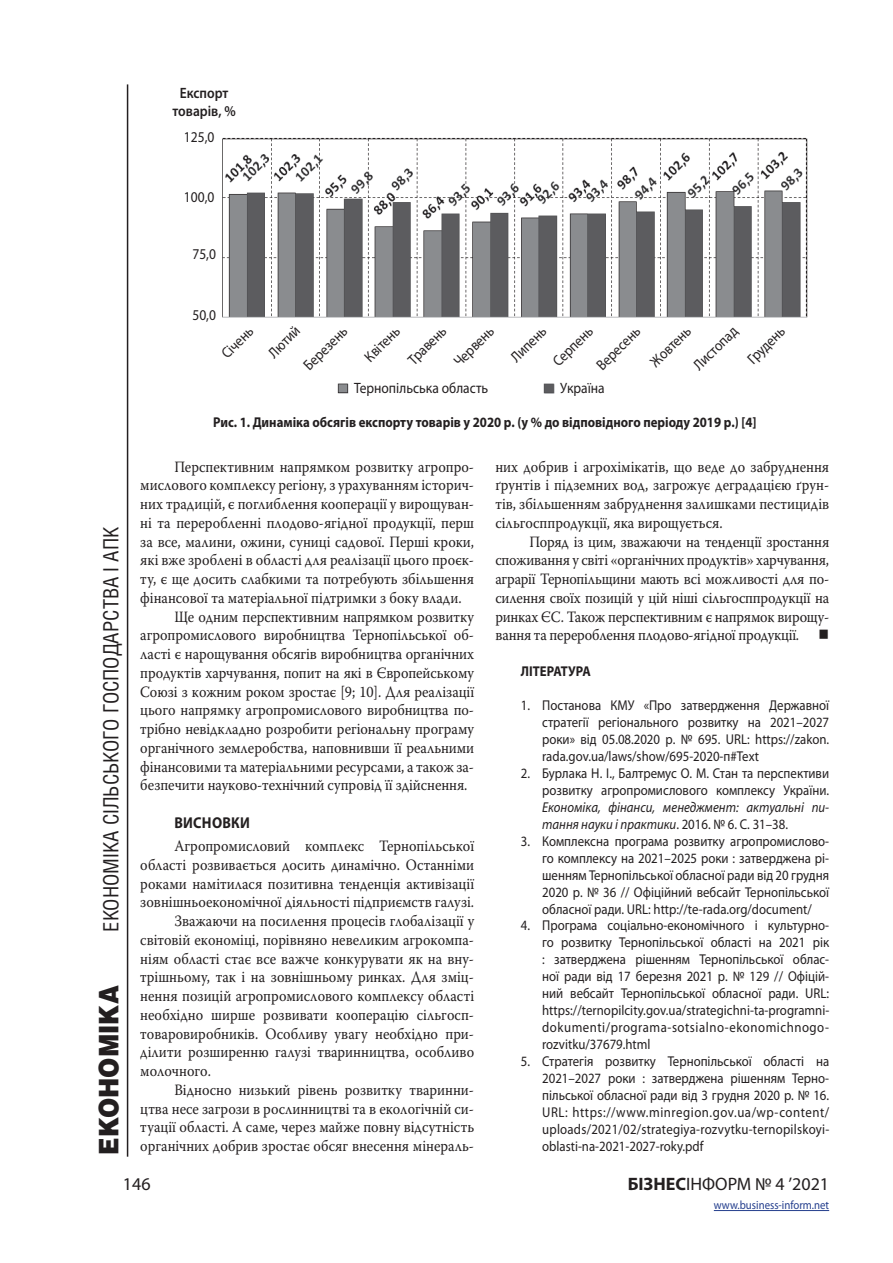
<style>
.page{position:relative;width:893px;height:1263px;background:#fff}
.page>*{position:absolute;margin:0;border:0;box-sizing:border-box;transform-origin:0 0}
.t1{font:900 27px "Helios";color:#231f20;scale:.9 1}
.t2{font:21px "Helios Cond";color:#231f20}
.t3{font:18px "Myriad Pro";color:#231f20}
.Osnova{font:15.75px/18.8px "Warnock Pro";color:#231f20;text-align:justify;scale:.9 1}
.Glavka{font:700 15.75px "Myriad Pro";letter-spacing:.02em;color:#231f20;scale:.9 1}
.t4{font:15px/32.8px "Myriad Pro";color:#231f20;scale:.9 1}
.t5{font:600 15px/18px "Myriad Pro";color:#231f20;text-align:center;scale:.9 1}
.Literat{font:14.25px/17px "Myriad Pro";color:#231f20;text-align:justify;scale:.9 1}
.Title_table{font:700 14.25px "Myriad Pro";color:#231f20;scale:.9 1}
.Literat-2{font:700 14.25px "Myriad Pro";color:#231f20;scale:.9 1}
.t6{font:12px "Myriad Pro";color:#253f8e;scale:.9 1}
.s1{font-style:italic}
.s2{font-weight:700}
</style>
<div class="page">
<hr style="left:127px;top:84px;width:1px;height:1073px;background:#231f20">
<hr style="left:714px;top:1210px;width:115px;height:1px;background:#253f8e">
<img style="left:222px;top:137px;width:586px;height:257px">
<div style="left:218px;top:323px;width:573px;height:51px;background:#fff"></div>
<div style="left:353px;top:381px;width:164px;height:17px;background:#fff"></div>
<div style="left:557px;top:381px;width:59px;height:17px;background:#fff"></div>
<p class="t5" style="left:173px;top:83px;width:72px">Експорт товарів, %</p>
<p class="t4" style="left:184px;top:121px;width:35px">125,0</p>
<p class="t4" style="left:184px;top:181px;width:35px">100,0</p>
<p class="t4" style="left:192px;top:237px;width:28px">75,0</p>
<p class="t4" style="left:192px;top:299px;width:28px">50,0</p>
<h2 class="t2" style="left:98px;top:931px;width:406px;rotate:-90deg">ЕКОНОМІКА СІЛЬСЬКОГО ГОСПОДАРСТВА І АПК</h2>
<h1 class="t1" style="left:92px;top:1154px;width:189px;rotate:-90deg">ЕКОНОМІКА</h1>
<p class="t4" style="left:236px;top:320px;width:44px;text-indent:-34px;rotate:-45deg">Січень<br>Лютий</p>
<p class="t4" style="left:294px;top:356px;width:63px;rotate:-45deg">Березень</p>
<p class="t4" style="left:375px;top:327px;width:54px;text-indent:-29px;rotate:-45deg">Квітень<br>Травень</p>
<p class="t4" style="left:444px;top:352px;width:57px;rotate:-45deg">Червень</p>
<p class="t4" style="left:520px;top:329px;width:57px;text-indent:-26px;rotate:-45deg">Липень<br>Серпень</p>
<p class="t4" style="left:587px;top:356px;width:63px;rotate:-45deg">Вересень</p>
<p class="t4" style="left:661px;top:332px;width:63px;text-indent:-28px;rotate:-45deg">Жовтень<br>Листопад</p>
<p class="t4" style="left:738px;top:349px;width:53px;rotate:-45deg">Грудень</p>
<p class="t4" style="left:354px;top:371px;width:150px">Тернопільська область</p>
<p class="t4" style="left:560px;top:371px;width:51px">Україна</p>
<p class="Title_table" style="left:213px;top:413px;width:605px">Рис. 1. Динаміка обсягів експорту товарів у 2020 р. (у % до відповідного періоду 2019 р.) [4]</p>
<p class="Osnova" style="left:140px;top:457px;width:372px;text-indent:34px">Перспективним напрямком розвитку агропро&shy;мислового комплексу регіону, з урахуванням історич&shy;них традицій, є поглиблення кооперації у вирощуван&shy;ні та переробленні плодово-ягідної продукції, перш за все, малини, ожини, суниці садової. Перші кроки, які вже зроблені в області для реалізації цього проєк&shy;ту, є ще досить слабкими та потребують збільшення фінансової та матеріальної підтримки з боку влади.</p>
<p class="Osnova" style="left:140px;top:607px;width:372px;text-indent:34px">Ще одним перспективним напрямком розвитку агропромислового виробництва Тернопільської об&shy;ласті є нарощування обсягів виробництва органічних продуктів харчування, попит на які в Європейському Союзі з кожним роком зростає [9; 10]. Для реалізації цього напрямку агропромислового виробництва по&shy;трібно невідкладно розробити регіональну програму органічного землеробства, наповнивши її реальними фінансовими та матеріальними ресурсами, а також за&shy;безпечити науково-технічний супровід її здійснення.</p>
<p class="Glavka" style="left:174px;top:812px;width:86px">ВИСНОВКИ</p>
<p class="Osnova" style="left:140px;top:836px;width:372px;text-indent:34px">Агропромисловий комплекс Тернопільської області розвивається досить динамічно. Останніми роками намітилася позитивна тенденція активізації зовнішньоекономічної діяльності підприємств галузі.</p>
<p class="Osnova" style="left:140px;top:911px;width:372px;text-indent:34px">Зважаючи на посилення процесів глобалізації у світовій економіці, порівняно невеликим агрокомпа&shy;ніям області стає все важче конкурувати як на вну&shy;трішньому, так і на зовнішньому ринках. Для зміц&shy;нення позицій агропромислового комплексу області необхідно ширше розвивати кооперацію сільгосп&shy;товаровиробників. Особливу увагу необхідно при&shy;ділити розширенню галузі тваринництва, особливо молочного.</p>
<p class="Osnova" style="left:140px;top:1080px;width:372px;text-indent:34px">Відносно низький рівень розвитку тваринни&shy;цтва несе загрози в рослинництві та в екологічній си&shy;туації області. А саме, через майже повну відсутність органічних добрив зростає обсяг внесення мінераль-</p>
<p class="Osnova" style="left:495px;top:457px;width:372px">них добрив і агрохімікатів, що веде до забруднення ґрунтів і підземних вод, загрожує деградацією ґрун&shy;тів, збільшенням забруднення залишками пестицидів сільгосппродукції, яка вирощується.</p>
<p class="Osnova" style="left:495px;top:532px;width:372px;text-indent:34px">Поряд із цим, зважаючи на тенденції зростання споживання у світі «органічних продуктів» харчування, аграрії Тернопільщини мають всі можливості для по&shy;силення своїх позицій у цій ніші сільгосппродукції на ринках ЄС. Також перспективним є напрямок вирощу&shy;вання та перероблення плодово-ягідної продукції. ■</p>
<p class="Literat-2" style="left:521px;top:662px;width:79px">ЛІТЕРАТУРА</p>
<p class="Literat" style="left:542px;top:697px;width:320px;text-indent:-21px">1. Постанова КМУ «Про затвердження Державної стратегії регіонального розвитку на 2021–2027 роки» від 05.08.2020 р. № 695. URL: https://zakon. rada.gov.ua/laws/show/695-2020-п#Text</p>
<p class="Literat" style="left:542px;top:764px;width:320px;text-indent:-21px">2. Бурлака Н. І., Балтремус О. М. Стан та перспективи розвитку агропромислового комплексу України.<br><span class="s1">Економіка, фінанси, менеджмент: актуальні пи&shy;тання науки і практики</span>. 2016. № 6. С. 31–38.</p>
<p class="Literat" style="left:542px;top:832px;width:320px;text-indent:-21px">3. Комплексна програма розвитку агропромислово&shy;го комплексу на 2021–2025 роки : затверджена рі&shy;шенням Тернопільської обласної ради від 20 грудня 2020 р. № 36 // Офіційний вебсайт Тернопільської обласної ради. URL: http://te-rada.org/document/</p>
<p class="Literat" style="left:542px;top:917px;width:321px;text-indent:-21px">4. Програма соціально-економічного і культурно&shy;го розвитку Тернопільської області на 2021 рік : затверджена рішенням Тернопільської облас&shy;ної ради від 17 березня 2021 р. № 129 // Офіцій&shy;ний вебсайт Тернопільської обласної ради. URL: https://ternopilcity.gov.ua/strategichni-ta-programni&shy;dokumenti/programa-sotsialno-ekonomichnogo&shy;rozvitku/37679.html</p>
<p class="Literat" style="left:542px;top:1052px;width:321px;text-indent:-21px">5. Стратегія розвитку Тернопільської області на 2021–2027 роки : затверджена рішенням Терно&shy;пільської обласної ради від 3 грудня 2020 р. № 16.<br>URL: https://www.minregion.gov.ua/wp-content/ uploads/2021/02/strategiya-rozvytku-ternopilskoyi&shy;oblasti-na-2021-2027-roky.pdf</p>
<p class="t3" style="left:123px;top:1173px;width:29px">146</p>
<p class="t3" style="left:628px;top:1173px;width:203px"><span class="s2">БІЗНЕС</span>ІНФОРМ № 4 ’2021</p>
<p class="t6" style="left:714px;top:1198px;width:130px">www.business-inform.net</p>
</div>
